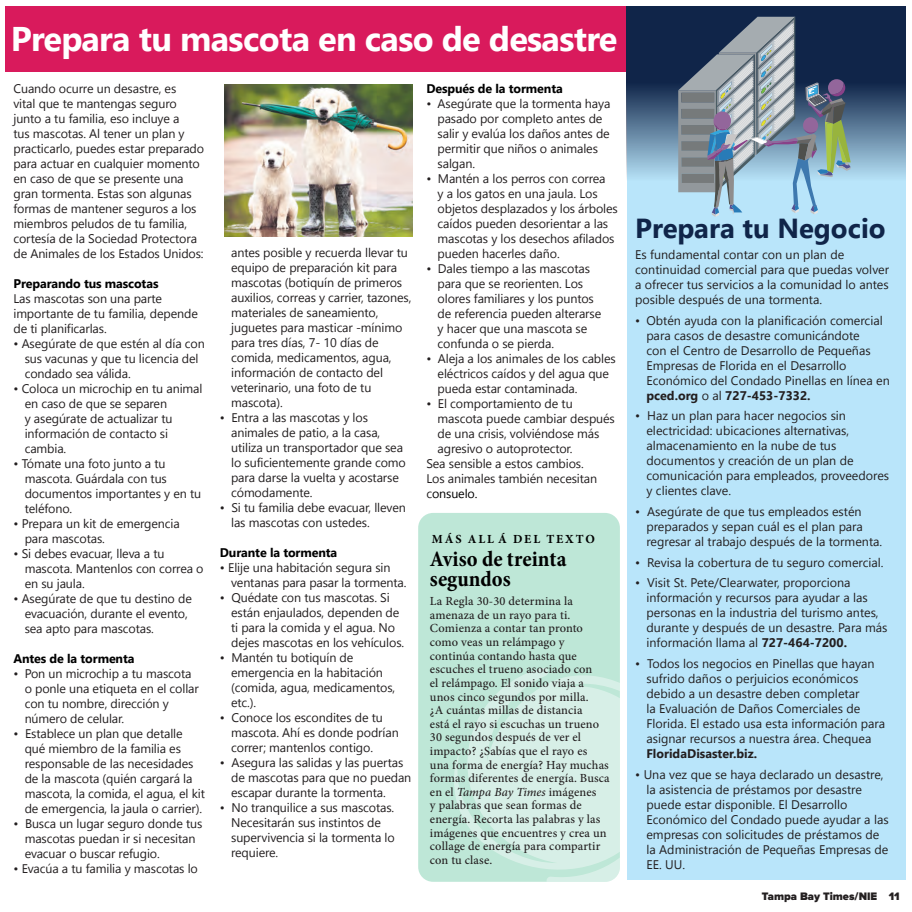
<style>
.page{position:relative;width:912px;height:912px;background:#fff}
.page>*{position:absolute;margin:0;border:0;box-sizing:border-box;transform-origin:0 0}
.t1{font:700 34.25px "Nirmala UI";letter-spacing:-.02em;color:#fff}
.t2{font:700 27.5px "Nirmala UI";color:#102549}
.t3{font:700 condensed 22.25px/19.9px "Minion Pro";color:#000}
.t4{font:12.5px/15px "Nirmala UI";letter-spacing:-.01em;color:#231f20}
.t5{font:700 12.5px "Nirmala UI";letter-spacing:-.01em;color:#000}
.t6{font:500 12.38px/13.6px "Minion Pro";letter-spacing:.01em;color:#231f20}
.t7{font:700 12.38px "Minion Pro";letter-spacing:.15em;color:#000}
.t8{font:900 11.25px "Proxima Nova";color:#231f20}
.s1{color:#000}
.s2{font-style:italic}
.s3{font-weight:700}
</style>
<div class="page">
<div style="left:627px;top:7px;width:278px;height:873px;background:#b9e5fa"></div>
<div style="left:418px;top:513px;width:202px;height:369px;background:#bee7d7;border-radius:15px"></div>
<svg style="left:453px;top:668px;width:167px;height:214px;fill:#d7efe7"></svg>
<div style="left:5px;top:7px;width:621px;height:65px;background:#d91a5c"></div>
<img style="left:225px;top:84px;width:187px;height:153px">
<svg style="left:626px;top:7px;width:279px;height:170px;background:#395373"></svg>
<svg style="left:678px;top:17px;width:172px;height:200px"></svg>
<h2 class="t1" style="left:11px;top:10px;width:608px">Prepara tu mascota en caso de desastre</h2>
<p class="t4" style="left:13px;top:80px;width:192px">Cuando ocurre un desastre, es<br>vital que te mantengas seguro junto a tu familia, eso incluye a<br>tus mascotas. Al tener un plan y practicarlo, puedes estar preparado para actuar en cualquier momento en caso de que se presente una gran tormenta. Estas son algunas formas de mantener seguros a los miembros peludos de tu familia, cortesía de la Sociedad Protectora de Animales de los Estados Unidos:</p>
<h3 class="t5" style="left:13px;top:273px;width:147px">Preparando tus mascotas</h3>
<p class="t4" style="left:13px;top:290px;width:186px">Las mascotas son una parte importante de tu familia, depende de ti planificarlas.</p>
<p class="t4" style="left:25px;top:335px;width:182px;text-indent:-11px">• Asegúrate de que estén al día con sus vacunas y que tu licencia del condado sea válida.</p>
<p class="t4" style="left:25px;top:380px;width:179px;text-indent:-11px">• Coloca un microchip en tu animal en caso de que se separen<br>y asegúrate de actualizar tu información de contacto si cambia.</p>
<p class="t4" style="left:25px;top:455px;width:178px;text-indent:-11px">• Tómate una foto junto a tu mascota. Guárdala con tus documentos importantes y en tu teléfono.</p>
<p class="t4" style="left:25px;top:515px;width:156px;text-indent:-11px">• Prepara un kit de emergencia para mascotas.</p>
<p class="t4" style="left:25px;top:545px;width:180px;text-indent:-11px">• Si debes evacuar, lleva a tu mascota. Mantenlos con correa o en su jaula.</p>
<p class="t4" style="left:25px;top:590px;width:169px;text-indent:-11px">• Asegúrate de que tu destino de evacuación, durante el evento, sea apto para mascotas.</p>
<h3 class="t5" style="left:13px;top:648px;width:123px">Antes de la tormenta</h3>
<p class="t4" style="left:25px;top:665px;width:176px;text-indent:-11px">• Pon un microchip a tu mascota o ponle una etiqueta en el collar con tu nombre, dirección y número de celular.</p>
<p class="t4" style="left:25px;top:725px;width:182px;text-indent:-11px">• Establece un plan que detalle qué miembro de la familia es responsable de las necesidades de la mascota (quién cargará la mascota, la comida, el agua, el kit de emergencia, la jaula o carrier).</p>
<p class="t4" style="left:25px;top:815px;width:179px;text-indent:-11px">• Busca un lugar seguro donde tus mascotas puedan ir si necesitan evacuar o buscar refugio.</p>
<p class="t4" style="left:13px;top:860px;width:186px">• Evacúa a tu familia y mascotas lo</p>
<h3 class="t5" style="left:426px;top:78px;width:138px">Después de la tormenta</h3>
<p class="t4" style="left:437px;top:95px;width:174px;text-indent:-11px">• Asegúrate que la tormenta haya pasado por completo antes de salir y evalúa los daños antes de permitir que niños o animales salgan.</p>
<p class="t4" style="left:437px;top:170px;width:182px;text-indent:-11px">• Mantén a los perros con correa<br>y a los gatos en una jaula. Los objetos desplazados y los árboles caídos pueden desorientar a las mascotas y los desechos afilados pueden hacerles daño.</p>
<p class="t4" style="left:437px;top:260px;width:165px;text-indent:-11px">• Dales tiempo a las mascotas para que se reorienten. Los olores familiares y los puntos de referencia pueden alterarse y hacer que una mascota se confunda o se pierda.</p>
<p class="t4" style="left:437px;top:350px;width:180px;text-indent:-11px">• Aleja a los animales de los cables eléctricos caídos y del agua que pueda estar contaminada.</p>
<p class="t4" style="left:437px;top:395px;width:179px;text-indent:-11px">• El comportamiento de tu mascota puede cambiar después de una crisis, volviéndose más agresivo o autoprotector.</p>
<p class="t4" style="left:426px;top:455px;width:172px">Sea sensible a estos cambios.<br>Los animales también necesitan c<span class="s1">onsuelo.</span></p>
<h4 class="t7" style="left:432px;top:530px;width:165px">MÁS ALL Á DEL TEXTO</h4>
<h5 class="t3" style="left:430px;top:549px;width:138px">Aviso de treinta segundos</h5>
<p class="t6" style="left:430px;top:594px;width:181px">La Regla 30-30 determina la amenaza de un rayo para ti.<br>Comienza a contar tan pronto como veas un relámpago y continúa contando hasta que escuches el trueno asociado con<br>el relámpago. El sonido viaja a unos cinco segundos por milla.<br>¿A cuántas millas de distancia<br>está el rayo si escuchas un trueno<br>30 segundos después de ver el impacto? ¿Sabías que el rayo es<br>una forma de energía? Hay muchas formas diferentes de energía. Busca en el <span class="s2">Tampa Bay Times</span> imágenes<br>y palabras que sean formas de energía. Recorta las palabras y las imágenes que encuentres y crea un collage de energía para compartir con tu clase.</p>
<p class="t4" style="left:231px;top:244px;width:182px">antes posible y recuerda llevar tu equipo de preparación kit para mascotas (botiquín de primeros auxilios, correas y carrier, tazones, materiales de saneamiento, juguetes para masticar -mínimo para tres días, 7- 10 días de comida, medicamentos, agua, información de contacto del veterinario, una foto de tu mascota).</p>
<p class="t4" style="left:231px;top:409px;width:176px;text-indent:-11px">• Entra a las mascotas y los animales de patio, a la casa, utiliza un transportador que sea lo suficientemente grande como para darse la vuelta y acostarse cómodamente.</p>
<p class="t4" style="left:231px;top:499px;width:176px;text-indent:-11px">• Si tu familia debe evacuar, lleven las mascotas con ustedes.</p>
<h3 class="t5" style="left:220px;top:542px;width:119px">Durante la tormenta</h3>
<p class="t4" style="left:231px;top:559px;width:177px;text-indent:-11px">• Elije una habitación segura sin ventanas para pasar la tormenta.</p>
<p class="t4" style="left:231px;top:589px;width:175px;text-indent:-11px">• Quédate con tus mascotas. Si están enjaulados, dependen de ti para la comida y el agua. No dejes mascotas en los vehículos.</p>
<p class="t4" style="left:231px;top:649px;width:166px;text-indent:-11px">• Mantén tu botiquín de emergencia en la habitación (comida, agua, medicamentos, etc.).</p>
<p class="t4" style="left:231px;top:709px;width:169px;text-indent:-11px">• Conoce los escondites de tu mascota. Ahí es donde podrían correr; mantenlos contigo.</p>
<p class="t4" style="left:231px;top:754px;width:182px;text-indent:-11px">• Asegura las salidas y las puertas de mascotas para que no puedan escapar durante la tormenta.</p>
<p class="t4" style="left:231px;top:799px;width:165px;text-indent:-11px">• No tranquilice a sus mascotas.<br>Necesitarán sus instintos de supervivencia si la tormenta lo requiere.</p>
<h3 class="t2" style="left:635px;top:206px;width:252px">Prepara tu Negocio</h3>
<p class="t4" style="left:635px;top:246px;width:255px">Es fundamental contar con un plan de continuidad comercial para que puedas volver a ofrecer tus servicios a la comunidad lo antes posible después de una tormenta.</p>
<p class="t4" style="left:646px;top:312px;width:245px;text-indent:-11px">• Obtén ayuda con la planificación comercial para casos de desastre comunicándote<br>con el Centro de Desarrollo de Pequeñas Empresas de Florida en el Desarrollo Económico del Condado Pinellas en línea en <span class="s3">pced.org</span> o al <span class="s3">727-453-7332.</span></p>
<p class="t4" style="left:646px;top:407px;width:244px;text-indent:-11px">• Haz un plan para hacer negocios sin electricidad: ubicaciones alternativas, almacenamiento en la nube de tus documentos y creación de un plan de comunicación para empleados, proveedores y clientes clave.</p>
<p class="t4" style="left:646px;top:503px;width:237px;text-indent:-11px">• Asegúrate de que tus empleados estén preparados y sepan cuál es el plan para regresar al trabajo después de la tormenta.</p>
<p class="t4" style="left:635px;top:554px;width:250px">• Revisa la cobertura de tu seguro comercial.</p>
<p class="t4" style="left:646px;top:574px;width:243px;text-indent:-11px">• Visit St. Pete/Clearwater, proporciona información y recursos para ayudar a las personas en la industria del turismo antes, durante y después de un desastre. Para más información llama al <span class="s3">727-464-7200.</span></p>
<p class="t4" style="left:646px;top:655px;width:240px;text-indent:-11px">• Todos los negocios en Pinellas que hayan sufrido daños o perjuicios económicos debido a un desastre deben completar<br>la Evaluación de Daños Comerciales de Florida. El estado usa esta información para asignar recursos a nuestra área. Chequea <span class="s3">FloridaDisaster.biz.</span></p>
<p class="t4" style="left:646px;top:766px;width:244px;text-indent:-11px">• Una vez que se haya declarado un desastre, la asistencia de préstamos por desastre puede estar disponible. El Desarrollo Económico del Condado puede ayudar a las empresas con solicitudes de préstamos de la Administración de Pequeñas Empresas de EE. UU.</p>
<p class="t8" style="left:762px;top:889px;width:139px">Tampa Bay Times/NIE 11</p>
</div>
